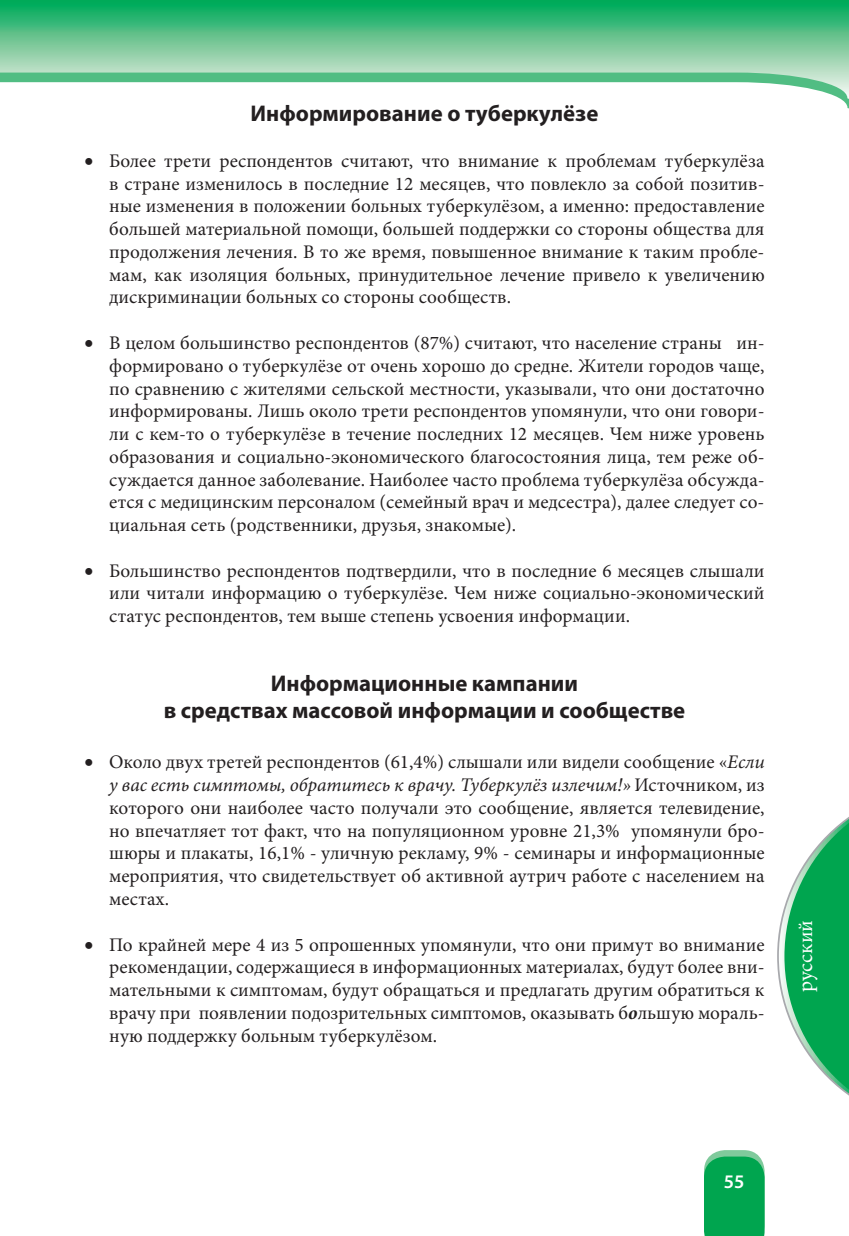
<style>
.page{position:relative;width:849px;height:1236px;background:#fff}
.page>*{position:absolute;margin:0;border:0;box-sizing:border-box;transform-origin:0 0}
.t1{font:700 22.75px/27.3px "Myriad Pro";color:#231f20;text-align:center}
.t2{font:21px "Minion Pro";color:#fff}
.t3{font:19.25px/22.8px "Minion Pro";color:#231f20;text-align:justify}
.t4{font:600 19.25px "Myriad Pro";color:#fff}
.s1{font-style:italic}
.s2{font-weight:700;font-style:italic}
</style>
<div class="page">
<svg style="left:704px;top:1150px;width:60px;height:85px;background:#12aa5a"></svg>
<svg style="left:777px;top:817px;width:71px;height:278px"></svg>
<svg style="left:0;top:0;width:848px;height:99px"></svg>
<p class="t1" style="left:250px;top:99px;width:349px">Информирование о туберкулёзе</p>
<p class="t3" style="left:109px;top:149px;width:656px;text-indent:-25px">• Более трети респондентов считают, что внимание к проблемам туберкулёза в стране изменилось в последние 12 месяцев, что повлекло за собой позитив&shy;ные изменения в положении больных туберкулёзом, а именно: предоставление большей материальной помощи, большей поддержки со стороны общества для продолжения лечения. В то же время, повышенное внимание к таким пробле&shy;мам, как изоляция больных, принудительное лечение привело к увеличению дискриминации больных со стороны сообществ.</p>
<p class="t3" style="left:109px;top:331px;width:656px;text-indent:-25px">• В целом большинство респондентов (87%) считают, что население страны ин&shy;формировано о туберкулёзе от очень хорошо до средне. Жители городов чаще, по сравнению с жителями сельской местности, указывали, что они достаточно информированы. Лишь около трети респондентов упомянули, что они говори&shy;ли с кем-то о туберкулёзе в течение последних 12 месяцев. Чем ниже уровень образования и социально-экономического благосостояния лица, тем реже об&shy;суждается данное заболевание. Наиболее часто проблема туберкулёза обсужда&shy;ется с медицинским персоналом (семейный врач и медсестра), далее следует со&shy;циальная сеть (родственники, друзья, знакомые).</p>
<p class="t3" style="left:109px;top:559px;width:656px;text-indent:-25px">• Большинство респондентов подтвердили, что в последние 6 месяцев слышали или читали информацию о туберкулёзе. Чем ниже социально-экономический статус респондентов, тем выше степень усвоения информации.</p>
<p class="t1" style="left:164px;top:668px;width:523px">Информационные кампании<br>в средствах массовой информации и сообществе</p>
<p class="t3" style="left:109px;top:750px;width:656px;text-indent:-25px">• Около двух третей респондентов (61,4%) слышали или видели сообщение «<span class="s1">Если у вас есть симптомы, обратитесь к врачу. Туберкулёз излечим!»</span> Источником, из которого они наиболее часто получали это сообщение, является телевидение, но впечатляет тот факт, что на популяционном уровне 21,3% упомянули бро&shy;шюры и плакаты, 16,1% - уличную рекламу, 9% - семинары и информационные мероприятия, что свидетельствует об активной аутрич работе с населением на местах.</p>
<p class="t3" style="left:109px;top:932px;width:656px;text-indent:-25px">• По крайней мере 4 из 5 опрошенных упомянули, что они примут во внимание рекомендации, содержащиеся в информационных материалах, будут более вни&shy;мательными к симптомам, будут обращаться и предлагать другим обратиться к врачу при появлении подозрительных симптомов, оказывать б<span class="s2">о</span>льшую мораль&shy;ную поддержку больным туберкулёзом.</p>
<p class="t2" style="left:791px;top:992px;width:74px;rotate:-90deg">русский</p>
<p class="t4" style="left:723px;top:1168px;width:22px">55</p>
</div>
